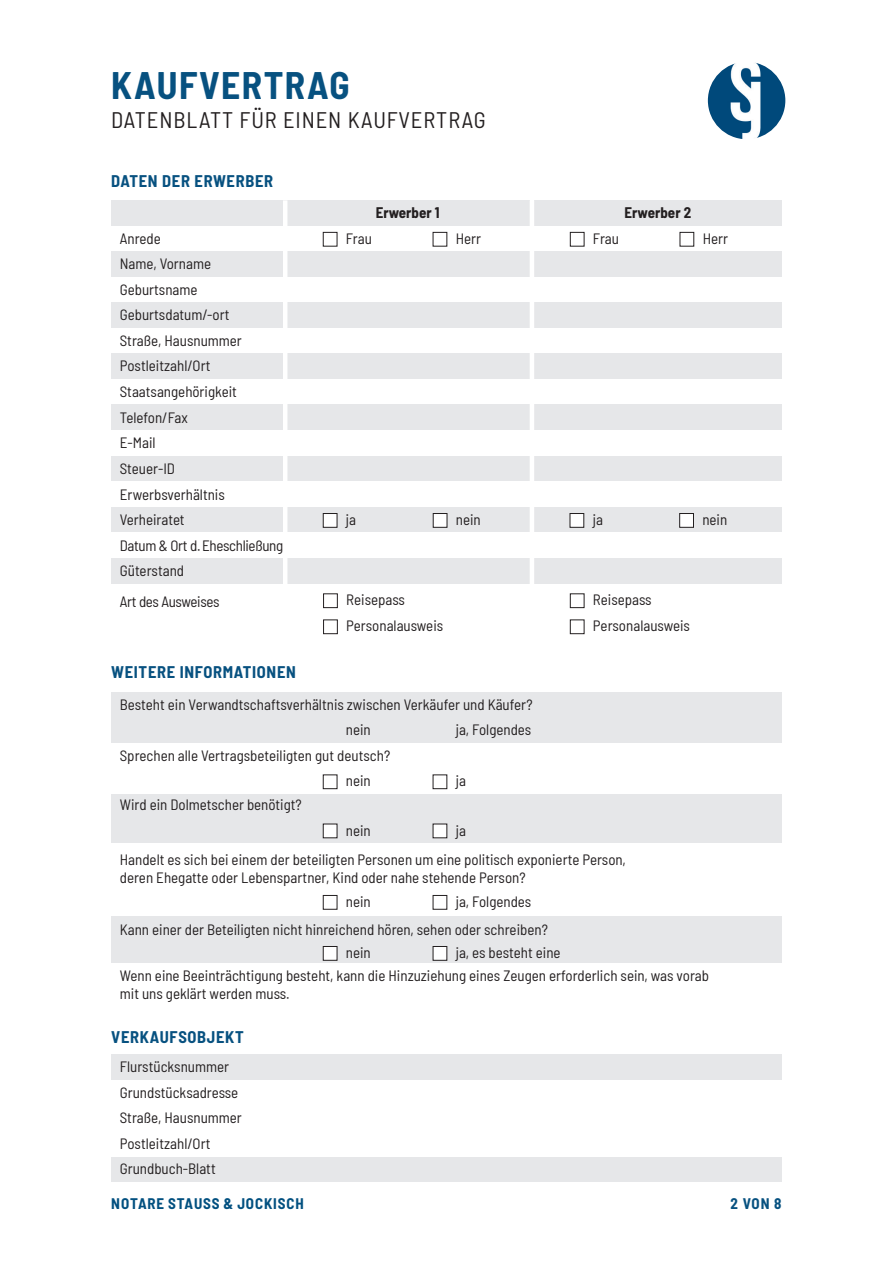
<style>
.page{position:relative;width:893px;height:1263px;background:#fff}
.page>*{position:absolute;margin:0;border:0;box-sizing:border-box;transform-origin:0 0}
.t1{font:700 semi-condensed 37.5px "Barlow";letter-spacing:.04em;color:#075180}
.t2{font:semi-condensed 22.5px "Barlow";letter-spacing:.04em;color:#231f20}
.t3{font:700 semi-condensed 16.5px "Barlow";letter-spacing:.04em;color:#075180}
.t4{font:semi-condensed 15px/25.5px "Barlow";color:#231f20}
.t5{font:semi-condensed 15px "Barlow";letter-spacing:-.02em;color:#231f20}
.t6{font:700 semi-condensed 15px "Barlow";letter-spacing:.06em;color:#025080}
.t7{font:700 semi-condensed 15px "Barlow";color:#231f20}
.t8{font:700 semi-condensed 15px "Barlow";color:#075180}
</style>
<div class="page">
<img style="left:708px;top:62px;width:77px;height:77px;border-radius:39px">
<div style="left:111px;top:456px;width:671px;height:26px;background:#e6e7e9"></div>
<div style="left:111px;top:404px;width:671px;height:26px;background:#e6e7e9"></div>
<div style="left:111px;top:251px;width:671px;height:26px;background:#e6e7e9"></div>
<div style="left:286px;top:200px;width:244px;height:26px;background:#e6e7e9"></div>
<div style="left:111px;top:200px;width:174px;height:26px;background:#e6e7e9"></div>
<div style="left:534px;top:200px;width:248px;height:26px;background:#e6e7e9"></div>
<div style="left:111px;top:302px;width:671px;height:26px;background:#e6e7e9"></div>
<div style="left:111px;top:353px;width:671px;height:26px;background:#e6e7e9"></div>
<div style="left:323px;top:232px;width:14px;height:15px;border:1px solid #231f20"></div>
<div style="left:570px;top:232px;width:14px;height:15px;border:1px solid #231f20"></div>
<div style="left:433px;top:232px;width:14px;height:15px;border:1px solid #231f20"></div>
<div style="left:680px;top:232px;width:14px;height:15px;border:1px solid #231f20"></div>
<div style="left:111px;top:692px;width:671px;height:25px;background:#e6e7e9"></div>
<div style="left:111px;top:717px;width:671px;height:26px;background:#e6e7e9"></div>
<div style="left:111px;top:792px;width:671px;height:25px;background:#e6e7e9"></div>
<div style="left:111px;top:768px;width:671px;height:26px;background:#fff"></div>
<div style="left:323px;top:774px;width:14px;height:15px;border:1px solid #231f20"></div>
<div style="left:433px;top:774px;width:14px;height:15px;border:1px solid #231f20"></div>
<div style="left:111px;top:817px;width:671px;height:26px;background:#e6e7e9"></div>
<div style="left:323px;top:824px;width:14px;height:14px;background:#fff"></div>
<div style="left:323px;top:824px;width:14px;height:14px;border:1px solid #231f20"></div>
<div style="left:433px;top:824px;width:14px;height:14px;background:#fff"></div>
<div style="left:323px;top:895px;width:14px;height:15px;border:1px solid #231f20"></div>
<div style="left:433px;top:895px;width:14px;height:15px;border:1px solid #231f20"></div>
<div style="left:111px;top:917px;width:671px;height:25px;background:#e6e7e9"></div>
<div style="left:111px;top:940px;width:671px;height:25px;background:#e6e7e9"></div>
<div style="left:323px;top:946px;width:14px;height:14px;background:#fff"></div>
<div style="left:323px;top:946px;width:14px;height:15px;border:1px solid #231f20"></div>
<div style="left:433px;top:946px;width:14px;height:14px;background:#fff"></div>
<div style="left:433px;top:946px;width:14px;height:15px;border:1px solid #231f20"></div>
<div style="left:111px;top:963px;width:671px;height:54px;background:#fff"></div>
<div style="left:111px;top:1054px;width:671px;height:26px;background:#e6e7e9"></div>
<div style="left:111px;top:1156px;width:671px;height:26px;background:#e6e7e9"></div>
<div style="left:323px;top:593px;width:15px;height:15px;border:1px solid #231f20"></div>
<div style="left:570px;top:593px;width:14px;height:15px;border:1px solid #231f20"></div>
<div style="left:323px;top:619px;width:15px;height:15px;border:1px solid #231f20"></div>
<div style="left:570px;top:619px;width:14px;height:15px;border:1px solid #231f20"></div>
<div style="left:111px;top:507px;width:671px;height:25px;background:#e6e7e9"></div>
<div style="left:323px;top:513px;width:14px;height:14px;background:#fff"></div>
<div style="left:323px;top:513px;width:14px;height:15px;border:1px solid #231f20"></div>
<div style="left:570px;top:513px;width:14px;height:14px;background:#fff"></div>
<div style="left:570px;top:513px;width:14px;height:15px;border:1px solid #231f20"></div>
<div style="left:433px;top:513px;width:14px;height:14px;background:#fff"></div>
<div style="left:433px;top:513px;width:14px;height:15px;border:1px solid #231f20"></div>
<div style="left:680px;top:513px;width:13px;height:14px;background:#fff"></div>
<div style="left:679px;top:513px;width:15px;height:15px;border:1px solid #231f20"></div>
<div style="left:111px;top:558px;width:671px;height:26px;background:#e6e7e9"></div>
<hr style="left:530px;top:200px;width:4px;height:443px;background:#fff">
<hr style="left:283px;top:200px;width:4px;height:443px;background:#fff">
<h1 class="t1" style="left:111px;top:59px;width:240px">KAUFVERTRAG</h1>
<h2 class="t2" style="left:111px;top:103px;width:376px">DATENBLATT FÜR EINEN KAUFVERTRAG</h2>
<p class="t3" style="left:111px;top:169px;width:163px">DATEN DER ERWERBER</p>
<p class="t4" style="left:120px;top:225px;width:43px">Anrede</p>
<p class="t4" style="left:120px;top:250px;width:93px">Name, Vorname</p>
<p class="t4" style="left:120px;top:276px;width:79px">Geburtsname</p>
<p class="t4" style="left:120px;top:301px;width:111px">Geburtsdatum/-ort</p>
<p class="t4" style="left:120px;top:327px;width:124px">Straße, Hausnummer</p>
<p class="t4" style="left:120px;top:352px;width:92px">Postleitzahl/Ort</p>
<p class="t4" style="left:120px;top:378px;width:119px">Staatsangehörigkeit<br>Telefon/Fax<br>E-Mail</p>
<p class="t4" style="left:120px;top:455px;width:57px">Steuer-ID</p>
<p class="t4" style="left:120px;top:480px;width:107px">Erwerbsverhältnis</p>
<p class="t7" style="left:376px;top:202px;width:65px">Erwerber 1</p>
<p class="t7" style="left:624px;top:202px;width:68px">Erwerber 2</p>
<p class="t4" style="left:346px;top:225px;width:28px">Frau</p>
<p class="t4" style="left:456px;top:225px;width:27px">Herr</p>
<p class="t4" style="left:593px;top:225px;width:28px">Frau</p>
<p class="t4" style="left:703px;top:225px;width:27px">Herr</p>
<p class="t4" style="left:120px;top:506px;width:66px">Verheiratet</p>
<p class="t4" style="left:346px;top:506px;width:12px">ja</p>
<p class="t4" style="left:456px;top:506px;width:26px">nein</p>
<p class="t4" style="left:593px;top:506px;width:12px">ja</p>
<p class="t4" style="left:702px;top:506px;width:26px">nein</p>
<p class="t4" style="left:120px;top:557px;width:66px">Güterstand</p>
<p class="t5" style="left:120px;top:534px;width:165px">Datum &amp; Ort d. Eheschließung</p>
<p class="t5" style="left:120px;top:591px;width:101px">Art des Ausweises</p>
<p class="t4" style="left:346px;top:586px;width:60px">Reisepass</p>
<p class="t4" style="left:593px;top:586px;width:60px">Reisepass</p>
<p class="t4" style="left:346px;top:612px;width:99px">Personalausweis</p>
<p class="t4" style="left:593px;top:612px;width:99px">Personalausweis</p>
<p class="t3" style="left:111px;top:660px;width:186px">WEITERE INFORMATIONEN</p>
<p class="t4" style="left:346px;top:691px;width:188px;text-indent:-226px">Besteht ein Verwandtschaftsverhältnis zwischen Verkäufer und Käufer? nein</p>
<p class="t4" style="left:456px;top:716px;width:77px">ja, Folgendes</p>
<p class="t4" style="left:120px;top:742px;width:272px">Sprechen alle Vertragsbeteiligten gut deutsch?</p>
<p class="t4" style="left:120px;top:791px;width:183px">Wird ein Dolmetscher benötigt?</p>
<p class="t4" style="left:346px;top:767px;width:26px">nein</p>
<p class="t4" style="left:456px;top:767px;width:12px">ja</p>
<p class="t4" style="left:346px;top:816px;width:26px">nein</p>
<p class="t4" style="left:120px;top:814px;width:508px;line-height:29px;text-indent:336px">ja<br>Handelt es sich bei einem der beteiligten Personen um eine politisch exponierte Person,</p>
<p class="t4" style="left:346px;top:864px;width:181px;line-height:24.5px;text-indent:-226px">deren Ehegatte oder Lebenspartner, Kind oder nahe stehende Person? nein</p>
<p class="t4" style="left:120px;top:887px;width:430px;line-height:27.6px;text-indent:336px">ja, Folgendes<br>Kann einer der Beteiligten nicht hinreichend hören, sehen oder schreiben?</p>
<p class="t4" style="left:346px;top:939px;width:26px">nein</p>
<p class="t4" style="left:120px;top:940px;width:591px;line-height:23.2px;text-indent:336px">ja, es besteht eine<br>Wenn eine Beeinträchtigung besteht, kann die Hinzuziehung eines Zeugen erforderlich sein, was vorab</p>
<p class="t4" style="left:120px;top:980px;width:171px">mit uns geklärt werden muss.</p>
<p class="t3" style="left:111px;top:1025px;width:134px">VERKAUFSOBJEKT</p>
<p class="t4" style="left:120px;top:1053px;width:111px">Flurstücksnummer</p>
<p class="t4" style="left:120px;top:1078px;width:124px">Grundstücksadresse<br>Straße, Hausnummer<br>Postleitzahl/Ort</p>
<p class="t4" style="left:120px;top:1155px;width:97px">Grundbuch-Blatt</p>
<p class="t6" style="left:111px;top:1193px;width:194px">NOTARE STAUSS &amp; JOCKISCH</p>
<p class="t8" style="left:730px;top:1193px;width:53px">2 VON 8</p>
</div>
